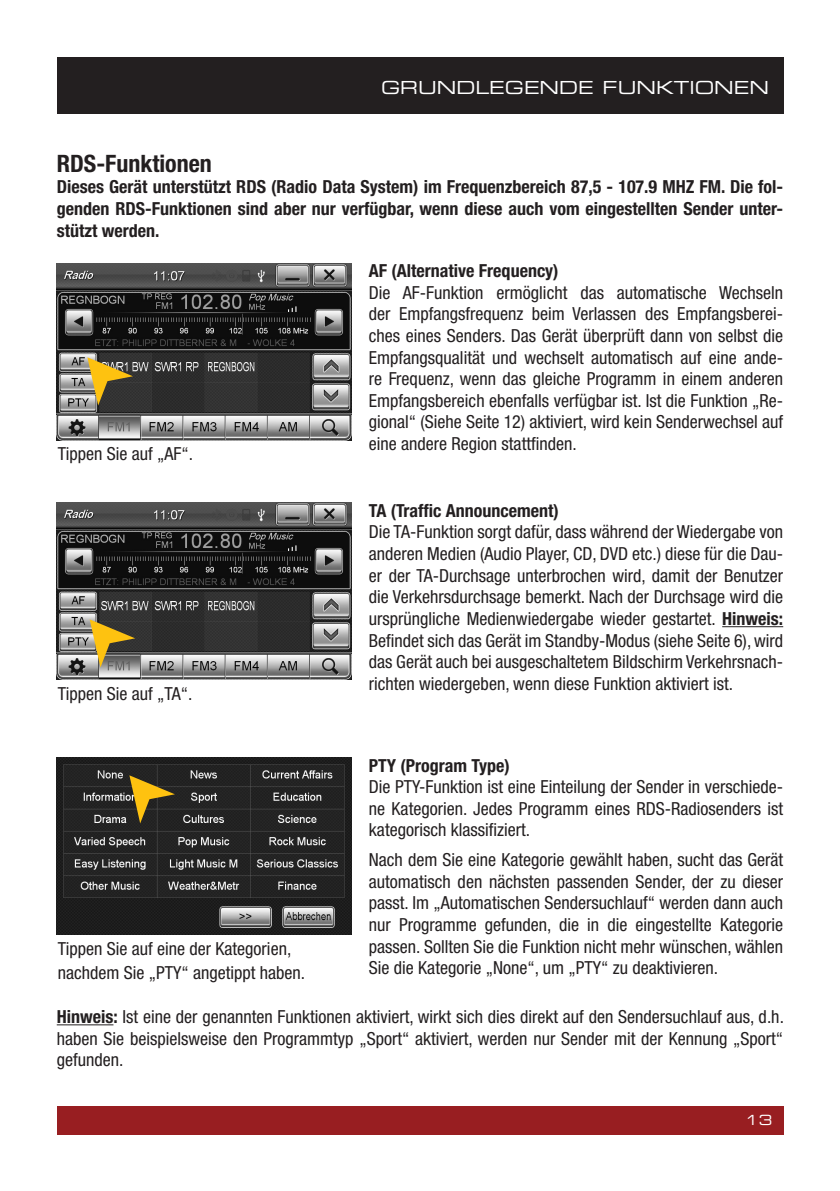
<style>
.page{position:relative;width:840px;height:1191px;background:#fff}
.page>*{position:absolute;margin:0;border:0;box-sizing:border-box;transform-origin:0 0}
.t1{font:700 condensed 24px "Helvetica Neue";color:#231f20}
.t2{font:condensed 18px/21.6px "Helvetica Neue";color:#231f20;text-align:justify}
.t3{font:700 condensed 18px/21.6px "Helvetica Neue";color:#231f20;text-align:justify}
.t4{font:18px "Eurostile Extended Two";color:#fff}
.t5{font:14px "Eurostile Extended Two";color:#fff}
.s1{font-weight:700}
</style>
<div class="page">
<div style="left:57px;top:1106px;width:725px;height:28px;background:#981e21"></div>
<div style="left:57px;top:57px;width:725px;height:56px;background:#231f20"></div>
<img style="left:57px;top:757px;width:294px;height:177px">
<hr style="left:721px;top:626px;width:61px;height:1px;background:#231f20">
<hr style="left:57px;top:1024px;width:56px;height:1px;background:#231f20">
<img style="left:57px;top:263px;width:294px;height:177px">
<svg style="left:87px;top:357px;width:46px;height:48px;background:#89753c"></svg>
<img style="left:57px;top:502px;width:294px;height:177px">
<svg style="left:90px;top:619px;width:45px;height:48px;background:#907d42"></svg>
<svg style="left:129px;top:775px;width:46px;height:48px;background:#6b581f"></svg>
<p class="t4" style="left:381px;top:75px;width:389px">GRUNDLEGENDE FUNKTIONEN</p>
<h1 class="t1" style="left:57px;top:149px;width:157px">RDS-Funktionen</h1>
<p class="t3" style="left:57px;top:176px;width:727px">Dieses Gerät unterstützt RDS (Radio Data System) im Frequenzbereich 87,5 - 107.9 MHZ FM. Die fol&shy;genden RDS-Funktionen sind aber nur verfügbar, wenn diese auch vom eingestellten Sender unter&shy;stützt werden.</p>
<p class="t2" style="left:58px;top:443px;width:137px">Tippen Sie auf „AF“.</p>
<p class="t2" style="left:58px;top:682px;width:136px">Tippen Sie auf „TA“.</p>
<p class="t3" style="left:369px;top:260px;width:191px">AF (Alternative Frequency)</p>
<p class="t2" style="left:369px;top:281px;width:415px">Die AF-Funktion ermöglicht das automatische Wechseln der Empfangsfrequenz beim Verlassen des Empfangsberei&shy;ches eines Senders. Das Gerät überprüft dann von selbst die Empfangsqualität und wechselt automatisch auf eine ande&shy;re Frequenz, wenn das gleiche Programm in einem anderen Empfangsbereich ebenfalls verfügbar ist. Ist die Funktion „Re&shy;gional“ (Siehe Seite 12) aktiviert, wird kein Senderwechsel auf eine andere Region stattfinden.</p>
<p class="t3" style="left:369px;top:499px;width:191px">TA (Traffic Announcement)</p>
<p class="t2" style="left:369px;top:521px;width:415px">Die TA-Funktion sorgt dafür, dass während der Wiedergabe von anderen Medien (Audio Player, CD, DVD etc.) diese für die Dau&shy;er der TA-Durchsage unterbrochen wird, damit der Benutzer die Verkehrsdurchsage bemerkt. Nach der Durchsage wird die ursprüngliche Medienwiedergabe wieder gestartet. <span class="s1">Hinweis:<br></span>Befindet sich das Gerät im Standby-Modus (siehe Seite 6), wird das Gerät auch bei ausgeschaltetem Bildschirm Verkehrsnach&shy;richten wiedergeben, wenn diese Funktion aktiviert ist.</p>
<p class="t3" style="left:369px;top:754px;width:142px">PTY (Program Type)</p>
<p class="t2" style="left:369px;top:776px;width:415px">Die PTY-Funktion ist eine Einteilung der Sender in verschiede&shy;ne Kategorien. Jedes Programm eines RDS-Radiosenders ist kategorisch klassifiziert.</p>
<p class="t2" style="left:369px;top:848px;width:415px">Nach dem Sie eine Kategorie gewählt haben, sucht das Gerät automatisch den nächsten passenden Sender, der zu dieser passt. Im „Automatischen Sendersuchlauf“ werden dann auch nur Programme gefunden, die in die eingestellte Kategorie passen. Sollten Sie die Funktion nicht mehr wünschen, wählen Sie die Kategorie „None“, um „PTY“ zu deaktivieren.</p>
<p class="t2" style="left:57px;top:1005px;width:728px"><span class="s1">Hinweis:</span> Ist eine der genannten Funktionen aktiviert, wirkt sich dies direkt auf den Sendersuchlauf aus, d.h. haben Sie beispielsweise den Programmtyp „Sport“ aktiviert, werden nur Sender mit der Kennung „Sport“ gefunden.</p>
<p class="t2" style="left:58px;top:936px;width:249px;line-height:24px">Tippen Sie auf eine der Kategorien, nachdem Sie „PTY“ angetippt haben.</p>
<p class="t5" style="left:744px;top:1110px;width:28px">13</p>
</div>
